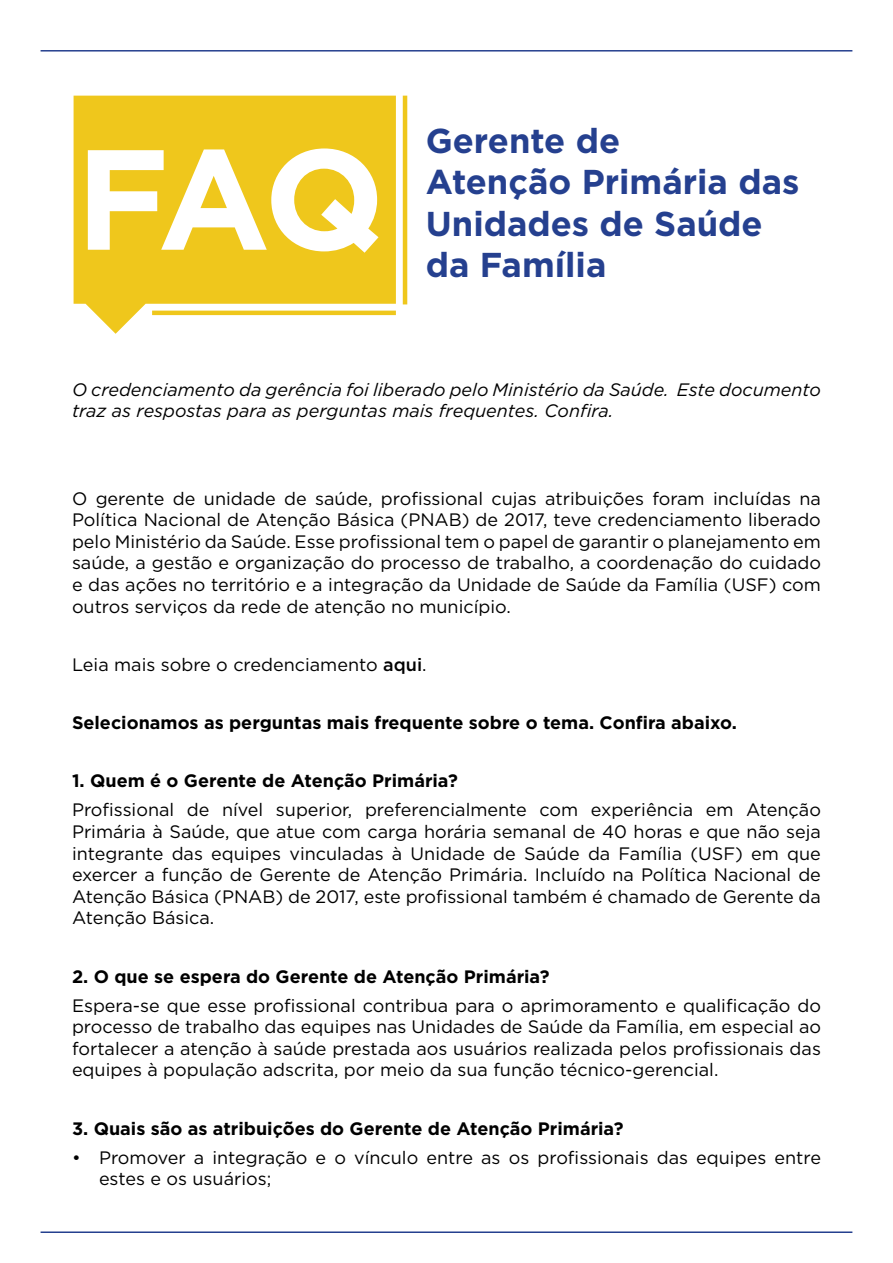
<style>
.page{position:relative;width:893px;height:1263px;background:#fff}
.page>*{position:absolute;margin:0;border:0;box-sizing:border-box;transform-origin:0 0}
.t1{font:700 142.2px "Gotham";color:#fff}
.t2{font:700 34.5px/41.4px "Gotham";color:#25408f}
.t3{font:18px/21.6px "Gotham";color:#000;text-align:justify}
.t4{font:700 18px "Gotham";color:#000}
.t5{font:italic 18px/21.6px "Gotham";color:#000}
.s1{font-weight:500}
</style>
<div class="page">
<svg style="left:74px;top:96px;width:322px;height:238px;background:#f0cc33"></svg>
<hr style="left:403px;top:96px;width:4px;height:208px;background:#efc71c">
<hr style="left:152px;top:311px;width:244px;height:4px;background:#efc71c">
<hr style="left:41px;top:50px;width:811px;height:2px;background:#25408f">
<hr style="left:41px;top:1231px;width:811px;height:2px;background:#25408f">
<h1 class="t1" style="left:76px;top:105px;width:310px">FAQ</h1>
<h2 class="t2" style="left:426px;top:120px;width:375px">Gerente de<br>Atenção Primária das<br>Unidades de Saúde da Família</h2>
<p class="t5" style="left:72px;top:378px;width:750px">O credenciamento da gerência foi liberado pelo Ministério da Saúde. Este documento traz as respostas para as perguntas mais frequentes. Confira.</p>
<p class="t3" style="left:72px;top:487px;width:750px">O gerente de unidade de saúde, profissional cujas atribuições foram incluídas na Política Nacional de Atenção Básica (PNAB) de 2017, teve credenciamento liberado pelo Ministério da Saúde. Esse profissional tem o papel de garantir o planejamento em saúde, a gestão e organização do processo de trabalho, a coordenação do cuidado e das ações no território e a integração da Unidade de Saúde da Família (USF) com outros serviços da rede de atenção no município.</p>
<p class="t3" style="left:72px;top:653px;width:356px">Leia mais sobre o credenciamento <span class="s1">aqui</span>.</p>
<p class="t4" style="left:72px;top:711px;width:666px">Selecionamos as perguntas mais frequente sobre o tema. Confira abaixo.</p>
<p class="t4" style="left:72px;top:769px;width:387px">1. Quem é o Gerente de Atenção Primária?</p>
<p class="t3" style="left:72px;top:799px;width:750px">Profissional de nível superior, preferencialmente com experiência em Atenção Primária à Saúde, que atue com carga horária semanal de 40 horas e que não seja integrante das equipes vinculadas à Unidade de Saúde da Família (USF) em que exercer a função de Gerente de Atenção Primária. Incluído na Política Nacional de Atenção Básica (PNAB) de 2017, este profissional também é chamado de Gerente da Atenção Básica.</p>
<p class="t4" style="left:72px;top:964px;width:479px">2. O que se espera do Gerente de Atenção Primária?</p>
<p class="t3" style="left:72px;top:994px;width:750px">Espera-se que esse profissional contribua para o aprimoramento e qualificação do processo de trabalho das equipes nas Unidades de Saúde da Família, em especial ao fortalecer a atenção à saúde prestada aos usuários realizada pelos profissionais das equipes à população adscrita, por meio da sua função técnico-gerencial.</p>
<p class="t4" style="left:72px;top:1116px;width:553px">3. Quais são as atribuições do Gerente de Atenção Primária?</p>
<p class="t3" style="left:99px;top:1146px;width:723px;text-indent:-27px">• Promover a integração e o vínculo entre as os profissionais das equipes entre estes e os usuários;</p>
</div>
